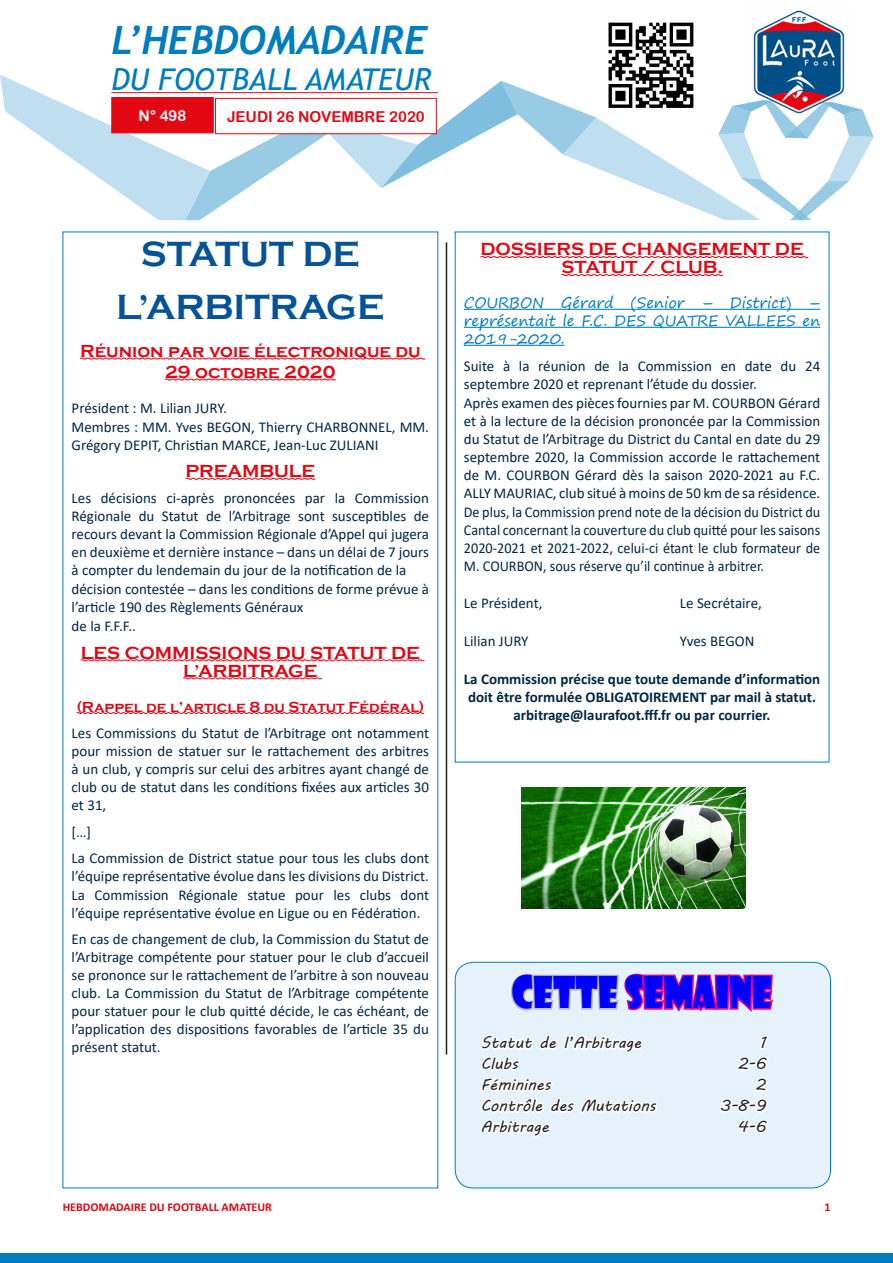
<style>
.page{position:relative;width:893px;height:1263px;background:#fff}
.page>*{position:absolute;margin:0;border:0;box-sizing:border-box;transform-origin:0 0}
.t1{font:42.9px "Showcard Gothic";color:#00f;scale:.84 1}
.t2{font:italic 700 39px "Trebuchet";color:#007dbf}
.TITRE_COMMISSION{font:700 36px "Copperplate Gothic";color:#045398}
.t3{font:italic 30px "Trebuchet MS";color:#007dbf}
.PETIT_TITRE_ROUGE{font:700 18px/18px "Copperplate Gothic";color:#e30613;text-align:center}
.DATE_REUNION{font:700 18px/21px "Copperplate Gothic";color:#e30613;text-align:center}
.t4{font:15.75px "MV Boli";color:#231f20}
.ESPACE_0{font:15px/18px "Calibri";color:#002743}
.ESPACE_APRES{font:15px/18px "Calibri";color:#002743;text-align:justify}
.ESPACE_0-2{font:15px/18px "Calibri";color:#002743;text-align:justify;scale:.95 1}
.ESPACE_0-3{font:700 15px/18px "Calibri";color:#002743;text-align:center}
.PETIT_SOUS_TITRE{font:15px/18px "Segoe Print";color:#007dbf;text-align:justify}
.PETIT_TITRE_ROUGE-2{font:700 15px "Copperplate Gothic";color:#e30613}
.t5{font:15px "Arial Rounded MT Bold";color:#e30613}
.t6{font:15px "Arial Rounded MT Bold";color:#fff}
.t7{font:700 12px "Calibri";color:#e30613}
</style>
<div class="page">
<div style="left:0;top:1253px;width:893px;height:10px;background:#007dbf"></div>
<svg style="left:0;top:75px;width:874px;height:145px"></svg>
<div style="left:216px;top:98px;width:220px;height:36px;background:#fff"></div>
<div style="left:215px;top:98px;width:221px;height:36px;border:1px solid #e30613"></div>
<img style="left:746px;top:10px;width:105px;height:109px">
<hr style="left:446px;top:242px;width:1px;height:812px;background:#231f20">
<img style="left:595px;top:22px;width:112px;height:93px">
<div style="left:455px;top:962px;width:375px;height:226px;background:#e6f2f9;border-radius:18px"></div>
<svg style="left:478px;top:961px;width:297px;height:228px"></svg>
<div style="left:455px;top:962px;width:376px;height:226px;border:1px solid #007dbf;border-radius:18px"></div>
<svg style="left:80px;top:357px;width:346px;height:3px"></svg>
<svg style="left:164px;top:378px;width:172px;height:3px"></svg>
<svg style="left:185px;top:477px;width:131px;height:3px"></svg>
<svg style="left:80px;top:659px;width:345px;height:3px"></svg>
<svg style="left:183px;top:677px;width:139px;height:3px"></svg>
<svg style="left:76px;top:712px;width:348px;height:2px"></svg>
<svg style="left:480px;top:256px;width:329px;height:2px"></svg>
<svg style="left:561px;top:274px;width:162px;height:2px"></svg>
<hr style="left:464px;top:309px;width:356px;height:1px;background:#007dbf">
<hr style="left:464px;top:327px;width:356px;height:1px;background:#007dbf">
<hr style="left:464px;top:345px;width:100px;height:1px;background:#007dbf">
<img style="left:522px;top:787px;width:223px;height:121px">
<h2 class="t2" style="left:111px;top:15px;width:318px">L’HEBDOMADAIRE</h2>
<h3 class="t3" style="left:111px;top:61px;width:322px">DU FOOTBALL AMATEUR</h3>
<p class="t6" style="left:139px;top:106px;width:49px">N° 498</p>
<p class="t5" style="left:227px;top:107px;width:199px">JEUDI 26 NOVEMBRE 2020</p>
<p class="TITRE_COMMISSION" style="left:141px;top:234px;width:221px">STATUT DE</p>
<p class="TITRE_COMMISSION" style="left:116px;top:287px;width:270px">L’ARBITRAGE</p>
<p class="DATE_REUNION" style="left:80px;top:340px;width:342px">Réunion par voie électronique du<br>29 octobre 2020</p>
<p class="ESPACE_0" style="left:72px;top:398px;width:157px">Président : M. Lilian JURY.</p>
<p class="ESPACE_0" style="left:72px;top:417px;width:359px">Membres : MM. Yves BEGON, Thierry CHARBONNEL, MM.<br>Grégory DEPIT, Christian MARCE, Jean-Luc ZULIANI</p>
<p class="PETIT_TITRE_ROUGE" style="left:186px;top:462px;width:131px">PREAMBULE</p>
<p class="ESPACE_0" style="left:72px;top:489px;width:359px;text-align:justify">Les décisions ci-après prononcées par la Commission Régionale du Statut de l’Arbitrage sont susceptibles de recours devant la Commission Régionale d’Appel qui jugera en deuxième et dernière instance – dans un délai de 7 jours à compter du lendemain du jour de la notification de la</p>
<p class="ESPACE_0" style="left:72px;top:580px;width:359px">décision contestée – dans les conditions de forme prévue à l’article 190 des Règlements Généraux</p>
<p class="ESPACE_0" style="left:72px;top:617px;width:66px">de la F.F.F..</p>
<p class="PETIT_TITRE_ROUGE" style="left:81px;top:644px;width:340px">LES COMMISSIONS DU STATUT DE<br>L’ARBITRAGE</p>
<p class="PETIT_TITRE_ROUGE-2" style="left:77px;top:698px;width:349px">(Rappel de l’article 8 du Statut Fédéral)</p>
<p class="ESPACE_APRES" style="left:72px;top:724px;width:359px">Les Commissions du Statut de l’Arbitrage ont notamment pour mission de statuer sur le rattachement des arbitres à un club, y compris sur celui des arbitres ayant changé de club ou de statut dans les conditions fixées aux articles 30 et 31,</p>
<p class="ESPACE_APRES" style="left:72px;top:822px;width:21px">[…]</p>
<p class="ESPACE_0" style="left:72px;top:849px;width:359px">La Commission de District statue pour tous les clubs dont l’équipe représentative évolue dans les divisions du District.</p>
<p class="ESPACE_APRES" style="left:72px;top:885px;width:359px">La Commission Régionale statue pour les clubs dont l’équipe représentative évolue en Ligue ou en Fédération.</p>
<p class="ESPACE_0" style="left:72px;top:930px;width:359px;text-align:justify">En cas de changement de club, la Commission du Statut de l’Arbitrage compétente pour statuer pour le club d’accueil se prononce sur le rattachement de l’arbitre à son nouveau club. La Commission du Statut de l’Arbitrage compétente pour statuer pour le club quitté décide, le cas échéant, de l’application des dispositions favorables de l’article 35 du présent statut.</p>
<p class="PETIT_TITRE_ROUGE" style="left:480px;top:241px;width:325px">DOSSIERS DE CHANGEMENT DE<br>STATUT / CLUB.</p>
<p class="PETIT_SOUS_TITRE" style="left:464px;top:294px;width:358px">COURBON Gérard (Senior – District) – représentait le F.C. DES QUATRE VALLEES en 2019-2020.</p>
<p class="ESPACE_0" style="left:464px;top:356px;width:358px">Suite à la réunion de la Commission en date du 24 septembre 2020 et reprenant l’étude du dossier.</p>
<p class="ESPACE_0" style="left:464px;top:393px;width:358px;text-align:justify">Après examen des pièces fournies par M. COURBON Gérard et à la lecture de la décision prononcée par la Commission du Statut de l’Arbitrage du District du Cantal en date du 29 septembre 2020, la Commission accorde le rattachement de M. COURBON Gérard dès la saison 2020-2021 au F.C.<br>ALLY MAURIAC, club situé à moins de 50 km de sa résidence.</p>
<p class="ESPACE_0-2" style="left:464px;top:502px;width:377px">De plus, la Commission prend note de la décision du District du Cantal concernant la couverture du club quitté pour les saisons 2020-2021 et 2021-2022, celui-ci étant le club formateur de M. COURBON, sous réserve qu’il continue à arbitrer.</p>
<p class="ESPACE_0" style="left:464px;top:594px;width:80px">Le Président,</p>
<p class="ESPACE_0" style="left:680px;top:594px;width:83px">Le Secrétaire,</p>
<p class="ESPACE_0" style="left:464px;top:632px;width:66px">Lilian JURY</p>
<p class="ESPACE_0" style="left:680px;top:632px;width:76px">Yves BEGON</p>
<p class="ESPACE_0-3" style="left:464px;top:669px;width:358px">La Commission précise que toute demande d’information doit être formulée OBLIGATOIREMENT par mail à statut. arbitrage@laurafoot.fff.fr ou par courrier.</p>
<p class="t1" style="left:512px;top:964px;width:311px">CETTE SEMAINE</p>
<p class="t4" style="left:481px;top:1032px;width:162px">Statut de l’Arbitrage</p>
<p class="t4" style="left:760px;top:1032px;width:8px">1</p>
<p class="t4" style="left:481px;top:1053px;width:38px">Clubs</p>
<p class="t4" style="left:738px;top:1053px;width:30px">2-6</p>
<p class="t4" style="left:481px;top:1074px;width:71px">Féminines</p>
<p class="t4" style="left:756px;top:1074px;width:12px">2</p>
<p class="t4" style="left:481px;top:1095px;width:176px">Contrôle des Mutations</p>
<p class="t4" style="left:720px;top:1095px;width:47px">3-8-9</p>
<p class="t4" style="left:481px;top:1116px;width:69px">Arbitrage</p>
<p class="t4" style="left:738px;top:1116px;width:30px">4-6</p>
<p class="t7" style="left:63px;top:1199px;width:211px">HEBDOMADAIRE DU FOOTBALL AMATEUR</p>
<p class="t7" style="left:825px;top:1199px;width:8px">1</p>
</div>
